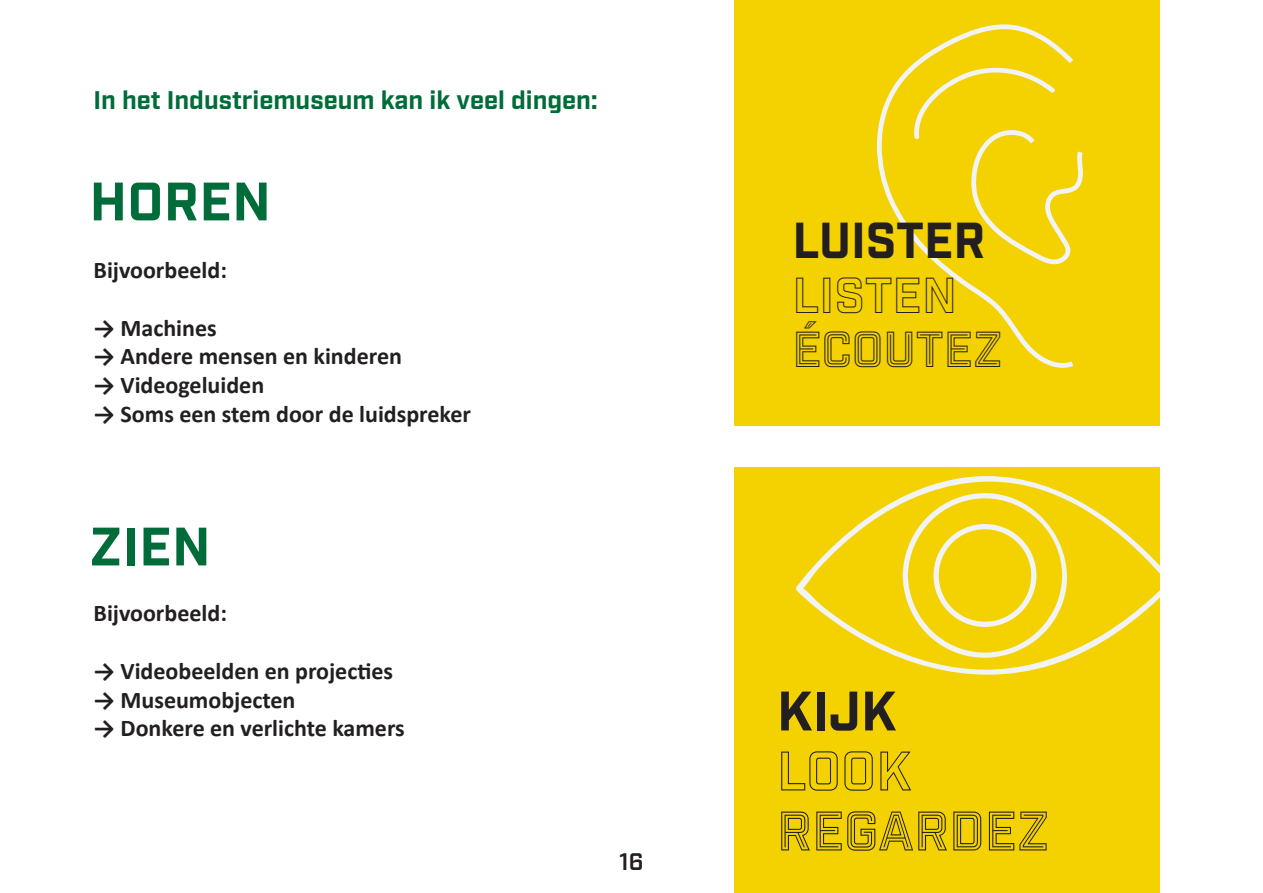
<style>
.page{position:relative;width:1263px;height:893px;background:#fff}
.page>*{position:absolute;margin:0;border:0;box-sizing:border-box;transform-origin:0 0}
.t1{font:54px/60px "Industry Inc In N Out";color:#231f20}
.hoofdstuk{font:700 54px "Industry";letter-spacing:.01em;color:#006c39}
.t2{font:49.05px/54.6px "Industry Inc Base";color:#231f20}
.titel{font:700 25.5px "Industry";color:#006c39}
.body{font:700 24px "Calibri";color:#231f20}
.body-2{font:600 24px "Industry";color:#231f20}
.s1{font-family:"Industry Inc Outline"}
.s2{font-family:"Industry Inc In N Out"}
.s3{font-family:"Industry Inc Base"}
</style>
<div class="page">
<div style="left:734px;top:0;width:426px;height:425px;background:#f4d202"></div>
<svg style="left:877px;top:24px;width:196px;height:344px"></svg>
<svg style="left:911px;top:68px;width:172px;height:196px"></svg>
<div style="left:734px;top:468px;width:426px;height:425px;background:#f4d202"></div>
<svg style="left:796px;top:476px;width:364px;height:199px"></svg>
<svg style="left:903px;top:493px;width:190px;height:165px"></svg>
<p class="titel" style="left:94px;top:85px;width:505px">In het Industriemuseum kan ik veel dingen:</p>
<p class="hoofdstuk" style="left:90px;top:169px;width:183px">HOREN</p>
<p class="body" style="left:94px;top:253px;width:135px">Bijvoorbeeld:</p>
<p class="body" style="left:94px;top:311px;width:125px">→ Machines</p>
<p class="body" style="left:94px;top:339px;width:310px">→ Andere mensen en kinderen</p>
<p class="body" style="left:94px;top:368px;width:172px">→ Videogeluiden</p>
<p class="body" style="left:94px;top:397px;width:379px">→ Soms een stem door de luidspreker</p>
<p class="hoofdstuk" style="left:90px;top:514px;width:123px">ZIEN</p>
<p class="body" style="left:94px;top:596px;width:135px">Bijvoorbeeld:</p>
<p class="body" style="left:94px;top:654px;width:301px">→ Videobeelden en projecties</p>
<p class="body" style="left:94px;top:683px;width:203px">→ Museumobjecten</p>
<p class="body" style="left:94px;top:711px;width:313px">→ Donkere en verlichte kamers</p>
<p class="body-2" style="left:619px;top:847px;width:26px">16</p>
<p class="t2" style="left:792px;top:216px;width:212px">LUISTER<br><span class="s1">LISTEN<br></span><span class="s2">ÉCOUTEZ</span></p>
<p class="t1" style="left:777px;top:684px;width:274px"><span class="s3">KIJK<br></span><span class="s1">LOOK<br></span>REGARDEZ</p>
</div>
